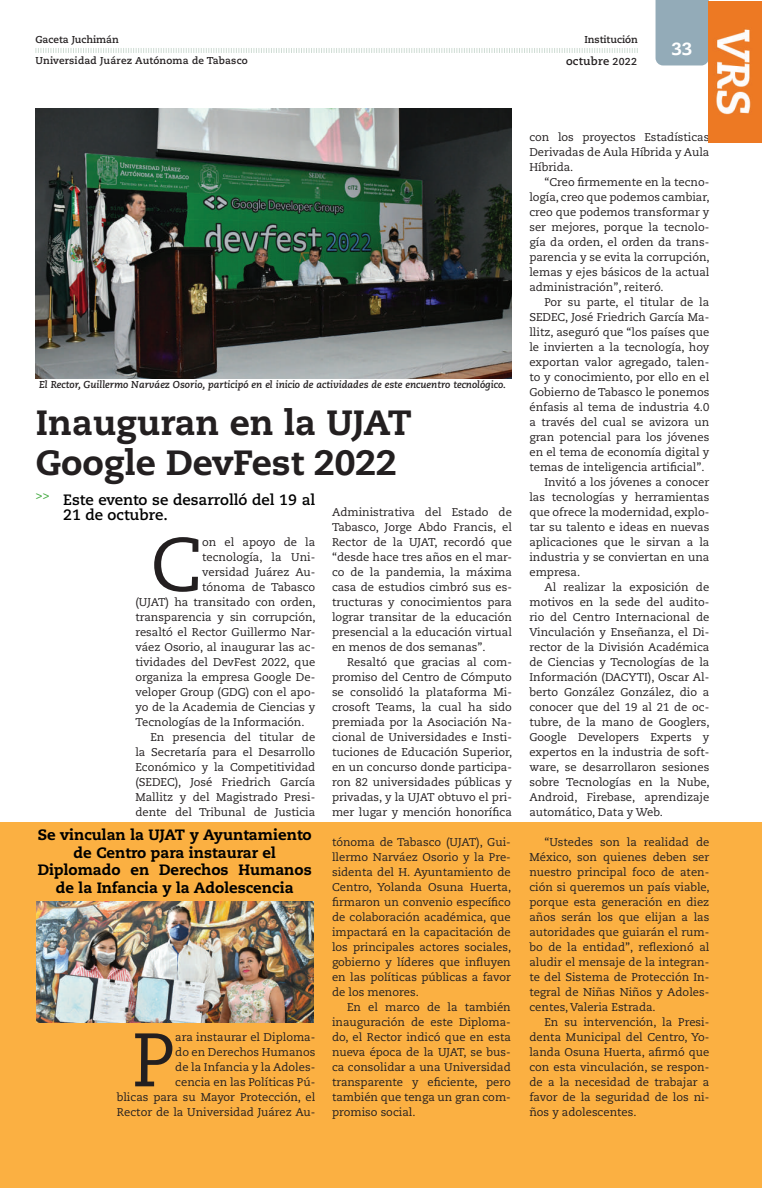
<style>
.page{position:relative;width:762px;height:1188px;background:#fff}
.page>*{position:absolute;margin:0;border:0;box-sizing:border-box;transform-origin:0 0}
.t1{font:75.5px "Caecilia LT Std";color:#231f20}
.t2{font:800 35px/40px "Caecilia LT Std";color:#231f20}
.t3{font:800 17.5px "Caecilia LT Std";color:#fff}
.t4{font:800 15px/17.5px "Caecilia LT Std";color:#000;text-align:center}
.t5{font:700 15px/15px "Caecilia LT Std";color:#000}
.t6{font:11.25px/15px "Caecilia LT Std";color:#231f20;text-align:justify}
.t7{font:700 11.25px "Caecilia LT Std";letter-spacing:.02em;color:#231f20}
.t8{font:700 11.25px "Caecilia LT Std";color:#44aa42}
.t9{font:italic 700 10px "Caecilia LT Std";color:#231f20}
.t10{font:700 10px "Caecilia LT Std";letter-spacing:.02em;color:#231f20}
.t11{font:700 10px "Caecilia LT Std";color:#231f20}
.s1{font-size:10px}
</style>
<div class="page">
<div style="left:655px;top:0;width:54px;height:65px;background:#93abb8"></div>
<svg style="left:35px;top:48px;width:603px;height:5px"></svg>
<img style="left:36px;top:108px;width:476px;height:270px">
<div style="left:0;top:822px;width:762px;height:365px;background:#fbb042"></div>
<img style="left:37px;top:901px;width:276px;height:121px">
<img style="left:709px;top:1px;width:53px;height:142px">
<p class="t11" style="left:35px;top:34px;width:85px">Gaceta Juchimán</p>
<p class="t10" style="left:35px;top:55px;width:214px">Universidad Juárez Autónoma de Tabasco</p>
<p class="t11" style="left:584px;top:34px;width:55px">Institución</p>
<p class="t7" style="left:566px;top:55px;width:72px">octubre <span class="s1">2022</span></p>
<h3 class="t3" style="left:672px;top:38px;width:22px">33</h3>
<p class="t9" style="left:39px;top:379px;width:468px">El Rector, Guillermo Narváez Osorio, participó en el inicio de actividades de este encuentro tecnológico.</p>
<h2 class="t2" style="left:36px;top:402px;width:377px">Inauguran en la UJAT<br>Google DevFest 2022</h2>
<p class="t8" style="left:36px;top:488px;width:15px">&gt;&gt;</p>
<h3 class="t5" style="left:63px;top:492px;width:254px">Este evento se desarrolló del 19 al<br>21 de octubre.</h3>
<h1 class="t1" style="left:150px;top:521px;width:53px">C</h1>
<p class="t6" style="left:202px;top:534px;width:115px">on el apoyo de la</p>
<p class="t6" style="left:202px;top:549px;width:115px">tecnología, la Uni-</p>
<p class="t6" style="left:202px;top:564px;width:115px">versidad Juárez Au-</p>
<p class="t6" style="left:202px;top:579px;width:115px">tónoma de Tabasco</p>
<p class="t6" style="left:135px;top:594px;width:182px">(UJAT) ha transitado con orden,</p>
<p class="t6" style="left:135px;top:609px;width:182px">transparencia y sin corrupción,</p>
<p class="t6" style="left:135px;top:624px;width:181px">resaltó el Rector Guillermo Nar-</p>
<p class="t6" style="left:135px;top:639px;width:181px">váez Osorio, al inaugurar las ac-</p>
<p class="t6" style="left:135px;top:654px;width:181px">tividades del DevFest 2022, que</p>
<p class="t6" style="left:135px;top:669px;width:181px">organiza la empresa Google De-</p>
<p class="t6" style="left:135px;top:684px;width:181px">veloper Group (GDG) con el apo-</p>
<p class="t6" style="left:135px;top:699px;width:181px">yo de la Academia de Ciencias y</p>
<p class="t6" style="left:135px;top:714px;width:171px">Tecnologías de la Información.</p>
<p class="t6" style="left:150px;top:729px;width:166px">En presencia del titular de</p>
<p class="t6" style="left:135px;top:744px;width:181px">la Secretaría para el Desarrollo</p>
<p class="t6" style="left:135px;top:759px;width:181px">Económico y la Competitividad</p>
<p class="t6" style="left:135px;top:774px;width:181px">(SEDEC), José Friedrich García</p>
<p class="t6" style="left:135px;top:789px;width:181px">Mallitz y del Magistrado Presi-</p>
<p class="t6" style="left:135px;top:804px;width:181px">dente del Tribunal de Justicia</p>
<h3 class="t4" style="left:38px;top:826px;width:275px">Se vinculan la UJAT y Ayuntamiento de Centro para instaurar el<br>Diplomado en Derechos Humanos de la Infancia y la Adolescencia</h3>
<p class="t6" style="left:117px;top:1029px;width:200px;text-align:right">ara instaurar el Diploma-<br>do en Derechos Humanos<br>de la Infancia y la Adoles-<br>cencia en las Políticas Pú-<br>blicas para su Mayor Protección, el<br>Rector de la Universidad Juárez Au-</p>
<h1 class="t1" style="left:132px;top:1016px;width:45px">P</h1>
<p class="t6" style="left:332px;top:504px;width:181px">Administrativa del Estado de Tabasco, Jorge Abdo Francis, el Rector de la UJAT, recordó que “desde hace tres años en el mar&shy;co de la pandemia, la máxima casa de estudios cimbró sus es&shy;tructuras y conocimientos para lograr transitar de la educación presencial a la educación virtual en menos de dos semanas”.</p>
<p class="t6" style="left:332px;top:654px;width:182px;text-indent:15px">Resaltó que gracias al com&shy;promiso del Centro de Cómputo se consolidó la plataforma Mi&shy;crosoft Teams, la cual ha sido premiada por la Asociación Na&shy;cional de Universidades e Insti&shy;tuciones de Educación Superior, en un concurso donde participa&shy;ron 82 universidades públicas y privadas, y la UJAT obtuvo el pri&shy;mer lugar y mención honorífica</p>
<p class="t6" style="left:332px;top:834px;width:181px">tónoma de Tabasco (UJAT), Gui&shy;llermo Narváez Osorio y la Pre&shy;sidenta del H. Ayuntamiento de Centro, Yolanda Osuna Huerta, firmaron un convenio específico de colaboración académica, que impactará en la capacitación de los principales actores sociales, gobierno y líderes que influyen en las políticas públicas a favor de los menores.</p>
<p class="t6" style="left:332px;top:999px;width:180px;text-indent:15px">En el marco de la también inauguración de este Diploma&shy;do, el Rector indicó que en esta nueva época de la UJAT, se bus&shy;ca consolidar a una Universidad transparente y eficiente, pero también que tenga un gran com&shy;promiso social.</p>
<p class="t6" style="left:529px;top:129px;width:181px">con los proyectos Estadísticas Derivadas de Aula Híbrida y Aula Híbrida.</p>
<p class="t6" style="left:529px;top:174px;width:182px;text-indent:15px">“Creo firmemente en la tecno&shy;logía, creo que podemos cambiar, creo que podemos transformar y ser mejores, porque la tecnolo&shy;gía da orden, el orden da trans&shy;parencia y se evita la corrupción, lemas y ejes básicos de la actual administración”, reiteró.</p>
<p class="t6" style="left:544px;top:294px;width:166px">Por su parte, el titular de la</p>
<p class="t6" style="left:529px;top:309px;width:181px">SEDEC, José Friedrich García Ma-</p>
<p class="t6" style="left:529px;top:324px;width:181px">llitz, aseguró que “los países que</p>
<p class="t6" style="left:529px;top:339px;width:181px">le invierten a la tecnología, hoy</p>
<p class="t6" style="left:529px;top:354px;width:181px">exportan valor agregado, talen-</p>
<p class="t6" style="left:529px;top:369px;width:181px">to y conocimiento, por ello en el</p>
<p class="t6" style="left:529px;top:384px;width:181px">Gobierno de Tabasco le ponemos</p>
<p class="t6" style="left:529px;top:399px;width:181px">énfasis al tema de industria 4.0</p>
<p class="t6" style="left:529px;top:414px;width:181px">a través del cual se avizora un</p>
<p class="t6" style="left:529px;top:429px;width:181px">gran potencial para los jóvenes</p>
<p class="t6" style="left:529px;top:444px;width:181px">en el tema de economía digital y</p>
<p class="t6" style="left:529px;top:459px;width:177px">temas de inteligencia artificial”.</p>
<p class="t6" style="left:544px;top:474px;width:166px">Invitó a los jóvenes a conocer</p>
<p class="t6" style="left:529px;top:489px;width:181px">las tecnologías y herramientas</p>
<p class="t6" style="left:529px;top:504px;width:181px">que ofrece la modernidad, explo-</p>
<p class="t6" style="left:529px;top:519px;width:181px">tar su talento e ideas en nuevas</p>
<p class="t6" style="left:529px;top:534px;width:181px">aplicaciones que le sirvan a la</p>
<p class="t6" style="left:529px;top:549px;width:181px">industria y se conviertan en una</p>
<p class="t6" style="left:529px;top:564px;width:52px">empresa.</p>
<p class="t6" style="left:544px;top:579px;width:166px">Al realizar la exposición de</p>
<p class="t6" style="left:529px;top:594px;width:181px">motivos en la sede del audito-</p>
<p class="t6" style="left:529px;top:609px;width:181px">rio del Centro Internacional de</p>
<p class="t6" style="left:529px;top:624px;width:181px">Vinculación y Enseñanza, el Di-</p>
<p class="t6" style="left:529px;top:639px;width:181px">rector de la División Académica</p>
<p class="t6" style="left:529px;top:654px;width:181px">de Ciencias y Tecnologías de la</p>
<p class="t6" style="left:529px;top:669px;width:181px">Información (DACYTI), Oscar Al-</p>
<p class="t6" style="left:529px;top:684px;width:181px">berto González González, dio a</p>
<p class="t6" style="left:529px;top:699px;width:181px">conocer que del 19 al 21 de oc-</p>
<p class="t6" style="left:529px;top:714px;width:182px">tubre, de la mano de Googlers,</p>
<p class="t6" style="left:529px;top:729px;width:181px">Google Developers Experts y</p>
<p class="t6" style="left:529px;top:744px;width:181px">expertos en la industria de soft-</p>
<p class="t6" style="left:529px;top:759px;width:181px">ware, se desarrollaron sesiones</p>
<p class="t6" style="left:529px;top:774px;width:182px">sobre Tecnologías en la Nube,</p>
<p class="t6" style="left:529px;top:789px;width:181px">Android, Firebase, aprendizaje</p>
<p class="t6" style="left:529px;top:804px;width:135px">automático, Data y Web.</p>
<p class="t6" style="left:529px;top:834px;width:182px;text-indent:15px">“Ustedes son la realidad de México, son quienes deben ser nuestro principal foco de aten&shy;ción si queremos un país viable, porque esta generación en diez años serán los que elijan a las autoridades que guiarán el rum&shy;bo de la entidad”, reflexionó al aludir el mensaje de la integran&shy;te del Sistema de Protección In&shy;tegral de Niñas Niños y Adoles&shy;centes, Valeria Estrada.</p>
<p class="t6" style="left:529px;top:1014px;width:181px;text-indent:15px">En su intervención, la Presi&shy;denta Municipal del Centro, Yo&shy;landa Osuna Huerta, afirmó que con esta vinculación, se respon&shy;de a la necesidad de trabajar a favor de la seguridad de los ni&shy;ños y adolescentes.</p>
</div>
